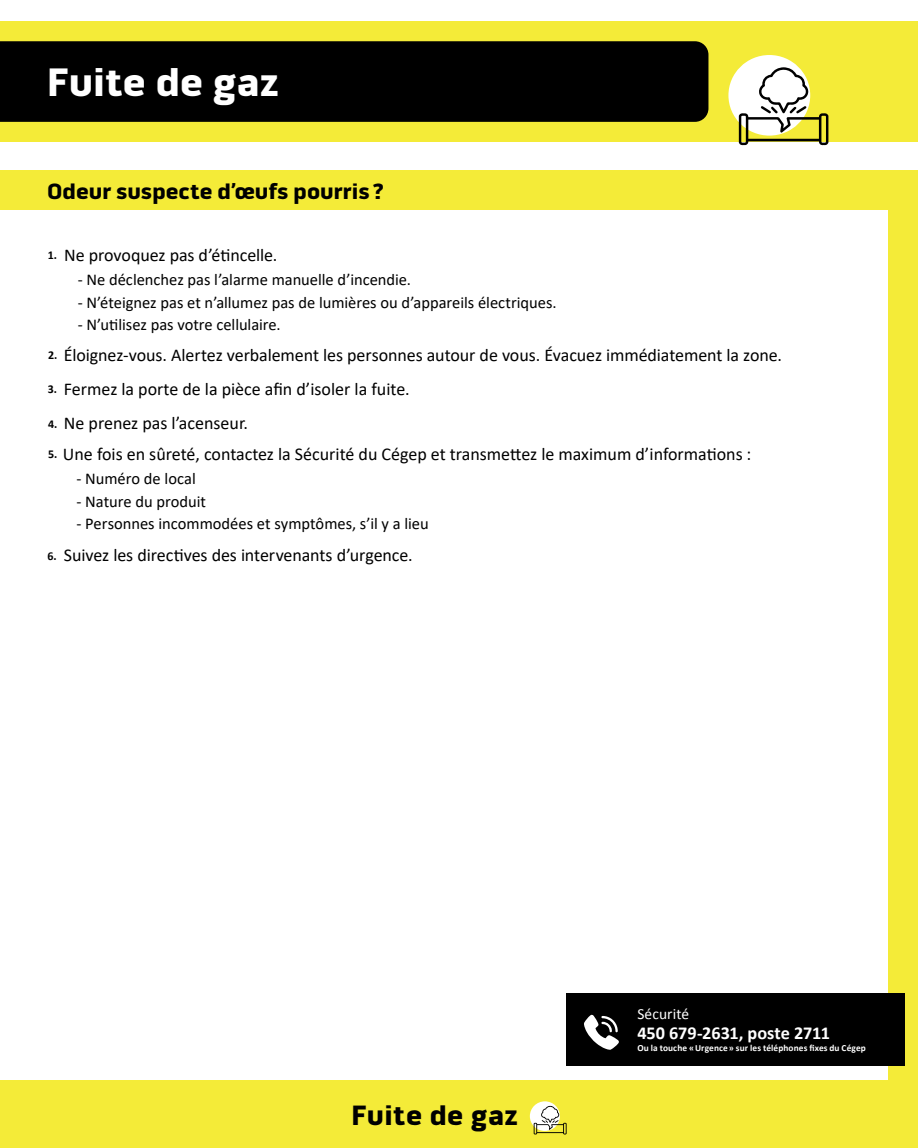
<style>
.page{position:relative;width:918px;height:1148px;background:#fff}
.page>*{position:absolute;margin:0;border:0;box-sizing:border-box;transform-origin:0 0}
.t1{font:900 40.5px "Pill Gothic 600 mg";letter-spacing:.01em;color:#fff}
.t2{font:900 28.5px "Pill Gothic 600 mg";letter-spacing:.02em;color:#000}
.t3{font:900 22.5px "Pill Gothic 600 mg";color:#000}
.t4{font:700 18.3px "Calibri";letter-spacing:-.005em;color:#fff}
.t5{font:18px/34px "Calibri";letter-spacing:-.005em;color:#000}
.t6{font:16.5px "Calibri";color:#000}
.t7{font:15.45px "Calibri";letter-spacing:.005em;color:#fff}
.t8{font:700 12px "Calibri";color:#000}
.t9{font:700 9.3px "Calibri";letter-spacing:.01em;color:#fff}
</style>
<div class="page">
<div style="left:0;top:21px;width:918px;height:121px;background:#f4eb38"></div>
<div style="left:0;top:41px;width:708px;height:81px;background:#000"></div>
<div style="left:728px;top:55px;width:82px;height:81px;background:#fff;border-radius:50%"></div>
<div style="left:0;top:171px;width:918px;height:39px;background:#f4eb38"></div>
<div style="left:889px;top:193px;width:29px;height:955px;background:#f4eb38"></div>
<div style="left:0;top:1080px;width:918px;height:68px;background:#f4eb38"></div>
<svg style="left:739px;top:67px;width:89px;height:78px"></svg>
<svg style="left:530px;top:1101px;width:30px;height:30px"></svg>
<svg style="left:534px;top:1105px;width:33px;height:29px"></svg>
<div style="left:566px;top:993px;width:338px;height:72px;background:#000"></div>
<svg style="left:584px;top:1014px;width:35px;height:35px"></svg>
<h1 class="t1" style="left:47px;top:58px;width:233px">Fuite de gaz</h1>
<p class="t3" style="left:47px;top:177px;width:338px">Odeur suspecte d’œufs pourris?</p>
<p class="t8" style="left:48px;top:247px;width:11px">1.</p>
<p class="t5" style="left:64px;top:238px;width:215px">Ne provoquez pas d’étincelle.</p>
<p class="t6" style="left:78px;top:268px;width:335px">- Ne déclenchez pas l’alarme manuelle d’incendie.</p>
<p class="t6" style="left:78px;top:291px;width:481px">- N’éteignez pas et n’allumez pas de lumières ou d’appareils électriques.</p>
<p class="t6" style="left:78px;top:313px;width:205px">- N’utilisez pas votre cellulaire.</p>
<p class="t5" style="left:64px;top:337px;width:720px">Éloignez-vous. Alertez verbalement les personnes autour de vous. Évacuez immédiatement la zone.<br>Fermez la porte de la pièce afin d’isoler la fuite.<br>Ne prenez pas l’acenseur.</p>
<p class="t8" style="left:48px;top:347px;width:11px">2.</p>
<p class="t8" style="left:48px;top:381px;width:11px">3.</p>
<p class="t8" style="left:48px;top:415px;width:11px">4.</p>
<p class="t8" style="left:48px;top:445px;width:11px">5.</p>
<p class="t5" style="left:63px;top:436px;width:690px">Une fois en sûreté, contactez la Sécurité du Cégep et transmettez le maximum d’informations :</p>
<p class="t6" style="left:76px;top:467px;width:121px">- Numéro de local</p>
<p class="t6" style="left:76px;top:489px;width:131px">- Nature du produit</p>
<p class="t6" style="left:76px;top:512px;width:354px">- Personnes incommodées et symptômes, s’il y a lieu</p>
<p class="t8" style="left:47px;top:548px;width:11px">6.</p>
<p class="t5" style="left:64px;top:538px;width:350px">Suivez les directives des intervenants d’urgence.</p>
<h2 class="t2" style="left:351px;top:1098px;width:168px">Fuite de gaz</h2>
<p class="t7" style="left:637px;top:1004px;width:53px">Sécurité</p>
<p class="t9" style="left:637px;top:1042px;width:230px">Ou la touche «Urgence» sur les téléphones fixes du Cégep</p>
<p class="t4" style="left:637px;top:1021px;width:194px">450 679-2631, poste 2711</p>
</div>
